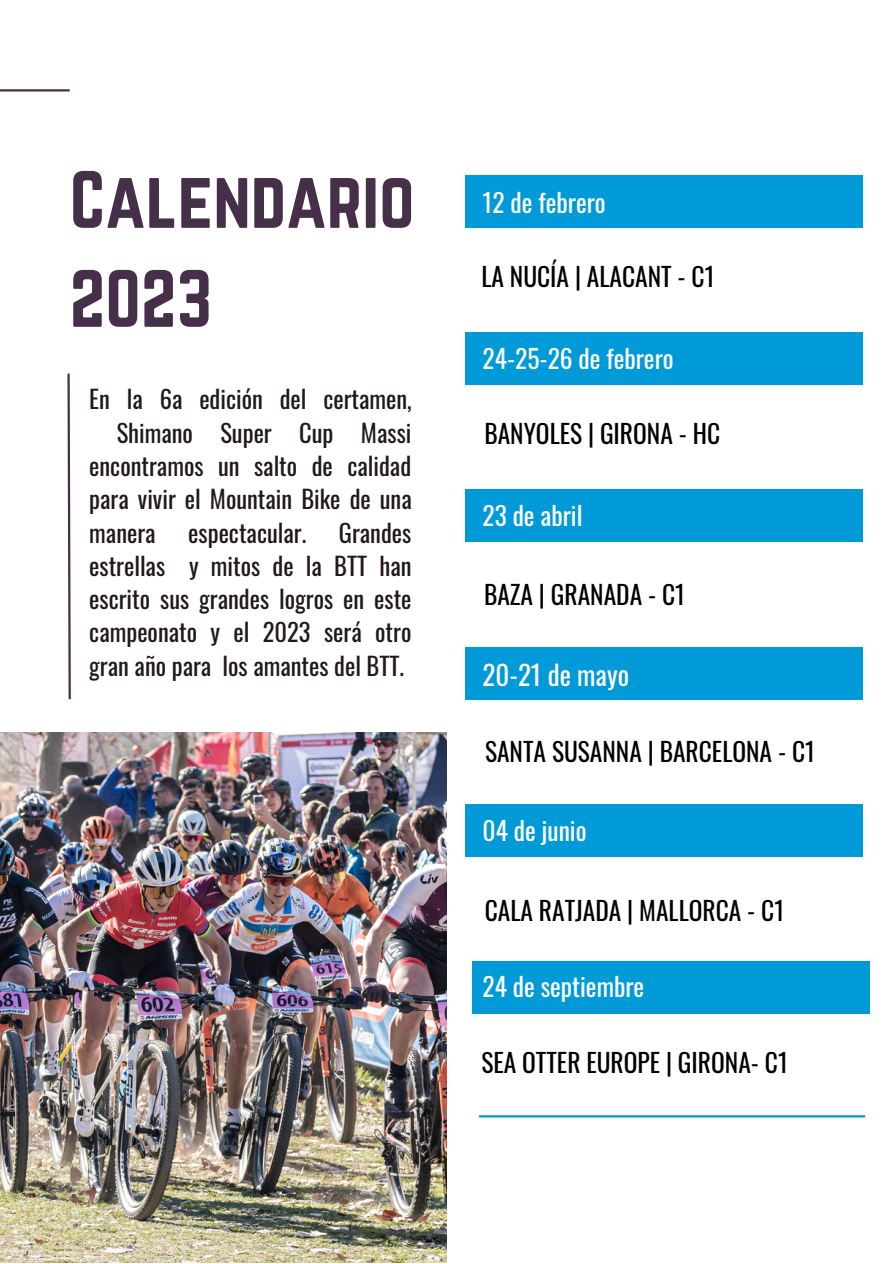
<style>
.page{position:relative;width:893px;height:1264px;background:#fff}
.page>*{position:absolute;margin:0;border:0;box-sizing:border-box;transform-origin:0 0}
.t1{font:71.1px/98.9px "Norwester";color:#462f48}
.t2{font:27px "Oswald";color:#fff}
.t3{font:25.5px "Oswald";color:#000}
.t4{font:25.5px "Oswald";color:#fff}
.t5{font:24.45px/33.3px "Oswald";color:#201917;text-align:justify}
</style>
<div class="page">
<hr style="left:0;top:89px;width:69px;height:2px;background:#462f48">
<svg style="left:67px;top:373px;width:4px;height:327px"></svg>
<img style="left:0;top:732px;width:447px;height:530px">
<div style="left:465px;top:175px;width:397px;height:53px;background:#009ad9"></div>
<div style="left:465px;top:332px;width:397px;height:53px;background:#009ad9"></div>
<div style="left:465px;top:489px;width:397px;height:53px;background:#009ad9"></div>
<div style="left:465px;top:646px;width:397px;height:53px;background:#009ad9"></div>
<div style="left:465px;top:804px;width:397px;height:53px;background:#009ad9"></div>
<div style="left:472px;top:961px;width:397px;height:53px;background:#009ad9"></div>
<hr style="left:479px;top:1115px;width:385px;height:2px;background:#009ad9">
<p class="t1" style="left:70px;top:150px;width:346px">CALENDARIO<br>2023</p>
<p class="t5" style="left:89px;top:382px;width:324px">En la 6a edición del certamen,</p>
<p class="t5" style="left:117px;top:415px;width:296px">Shimano Super Cup Massi</p>
<p class="t5" style="left:89px;top:448px;width:323px">encontramos un salto de calidad</p>
<p class="t5" style="left:89px;top:481px;width:324px">para vivir el Mountain Bike de una</p>
<p class="t5" style="left:89px;top:515px;width:68px">manera</p>
<p class="t5" style="left:188px;top:515px;width:119px">espectacular.</p>
<p class="t5" style="left:89px;top:515px;width:324px;text-indent:250px">Grandes estrellas y mitos de la BTT han escrito sus grandes logros en este campeonato y el 2023 será otro gran año para los amantes del BTT.</p>
<p class="t4" style="left:482px;top:182px;width:125px">12 de febrero</p>
<p class="t3" style="left:481px;top:257px;width:235px">LA NUCÍA | ALACANT - C1</p>
<p class="t4" style="left:482px;top:339px;width:193px">24-25-26 de febrero</p>
<p class="t3" style="left:484px;top:413px;width:237px">BANYOLES | GIRONA - HC</p>
<p class="t4" style="left:482px;top:496px;width:102px">23 de abril</p>
<p class="t3" style="left:484px;top:574px;width:203px">BAZA | GRANADA - C1</p>
<p class="t2" style="left:482px;top:653px;width:148px">20-21 de mayo</p>
<p class="t3" style="left:485px;top:731px;width:332px">SANTA SUSANNA | BARCELONA - C1</p>
<p class="t4" style="left:482px;top:810px;width:106px">04 de junio</p>
<p class="t3" style="left:485px;top:890px;width:301px">CALA RATJADA | MALLORCA - C1</p>
<p class="t4" style="left:482px;top:966px;width:163px">24 de septiembre</p>
<p class="t3" style="left:481px;top:1042px;width:308px">SEA OTTER EUROPE | GIRONA- C1</p>
</div>
